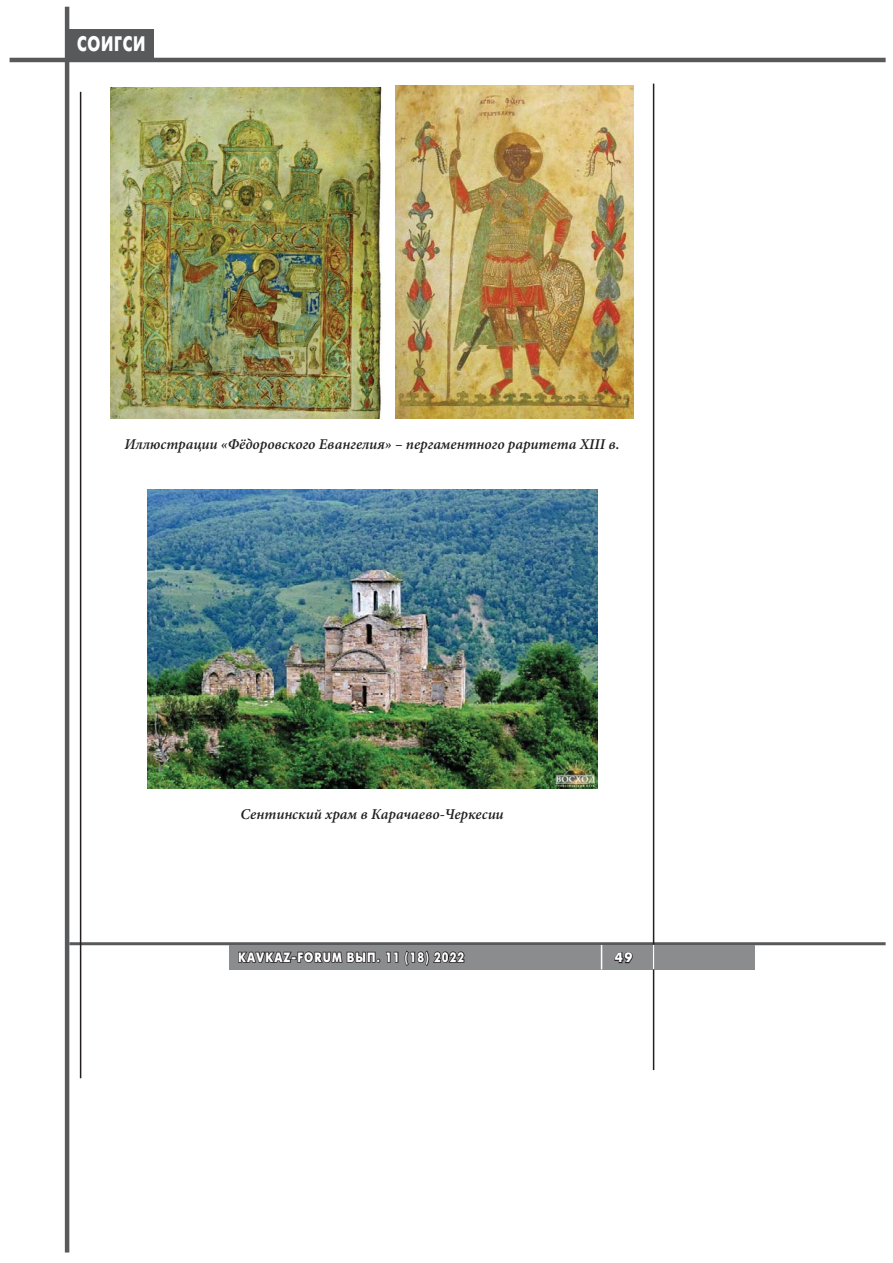
<style>
.page{position:relative;width:893px;height:1263px;background:#fff}
.page>*{position:absolute;margin:0;border:0;box-sizing:border-box;transform-origin:0 0}
.t1{font:700 21px "Futura Futuris C";letter-spacing:.05em;color:#fff;scale:.75 1}
.t2{font:italic 600 15px "Minion Pro";color:#231f20}
.t3{font:700 13.5px "Futura Futuris C";letter-spacing:.1em;color:#fff;scale:.83 1}
.t4{font:700 13.5px "Futura Futuris C";letter-spacing:.1em;color:#fff}
</style>
<div class="page">
<div style="left:69px;top:29px;width:84px;height:29px;background:#58595b"></div>
<hr style="left:65px;top:7px;width:4px;height:1246px;background:#58595b">
<hr style="left:10px;top:58px;width:875px;height:4px;background:#58595b">
<hr style="left:69px;top:942px;width:816px;height:3px;background:#58595b">
<hr style="left:80px;top:92px;width:1px;height:986px;background:#231f20">
<div style="left:230px;top:945px;width:525px;height:24px;background:#8a8c8e"></div>
<hr style="left:653px;top:84px;width:1px;height:986px;background:#231f20">
<svg style="left:614px;top:952px;width:19px;height:12px"></svg>
<svg style="left:238px;top:950px;width:227px;height:16px"></svg>
<svg style="left:601px;top:945px;width:1px;height:24px"></svg>
<svg style="left:653px;top:945px;width:1px;height:24px"></svg>
<img style="left:111px;top:88px;width:271px;height:330px">
<img style="left:395px;top:85px;width:238px;height:333px">
<img style="left:147px;top:490px;width:450px;height:298px">
<h1 class="t1" style="left:77px;top:36px;width:93px">СОИГСИ</h1>
<p class="t2" style="left:124px;top:435px;width:497px">Иллюстрации «Фёдоровского Евангелия» – пергаментного раритета ХIII в.</p>
<p class="t2" style="left:240px;top:805px;width:265px">Сентинский храм в Карачаево-Черкесии</p>
<p class="t3" style="left:238px;top:952px;width:274px">KAVKAZ-FORUM ВЫП. 11 (18) 2022</p>
<p class="t4" style="left:615px;top:953px;width:19px">49</p>
</div>
